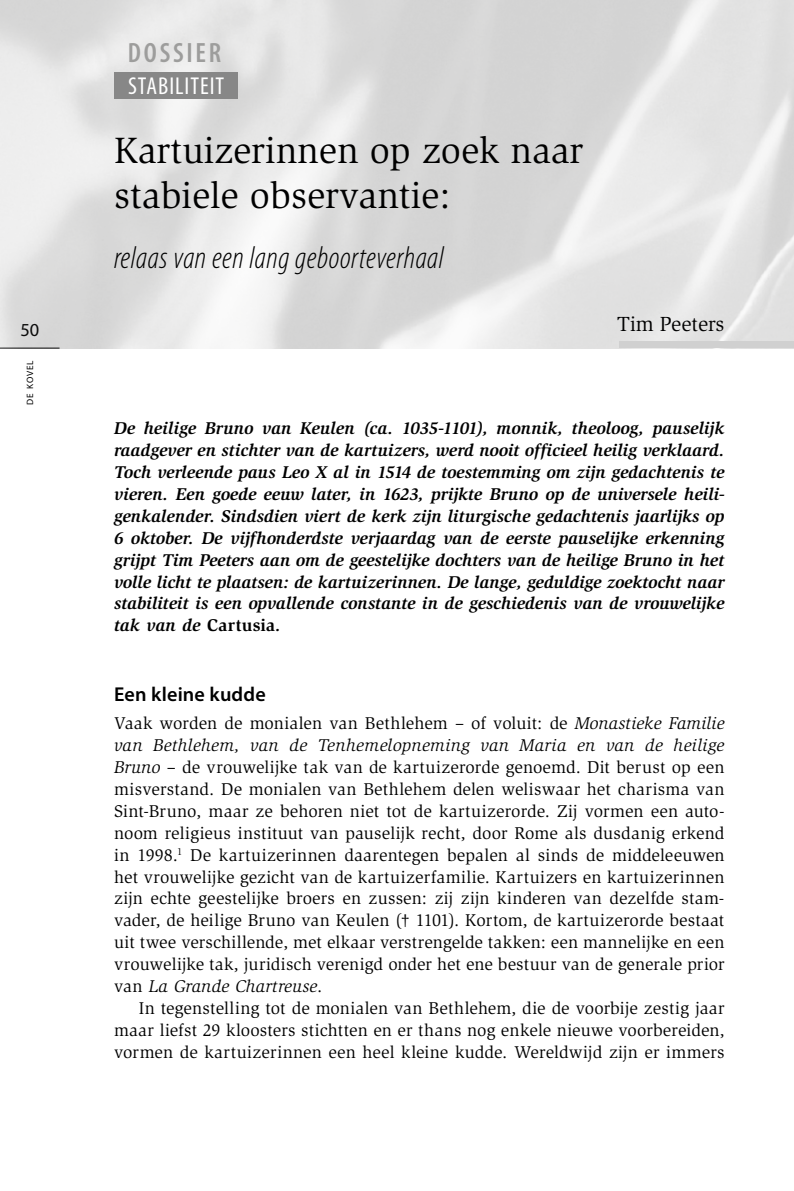
<style>
.page{position:relative;width:794px;height:1191px;background:#fff}
.page>*{position:absolute;margin:0;border:0;box-sizing:border-box;transform-origin:0 0}
.t1{font:37.62px/45.1px "Slimbach Std";color:#000}
.t2{font:italic 300 condensed 31.5px "Myriad Pro";letter-spacing:.015em;color:#000}
.t3{font:600 condensed 28px "Myriad Pro";letter-spacing:.1em;color:#9d9d9c}
.t4{font:condensed 24.5px "Myriad Pro";letter-spacing:.04em;color:#fff}
.t5{font:21px "Slimbach Std";color:#000}
.t6{font:600 20.12px "Myriad Pro";letter-spacing:.01em;color:#000}
.t7{font:18.38px "Myriad Pro";color:#000}
.t8{font:17.5px/21.9px "Slimbach Std";letter-spacing:.005em;color:#000;text-align:justify}
.t9{font:italic 700 17.5px/21.9px "Slimbach Std";color:#000;text-align:justify}
.t10{font:9.1px "Myriad Pro";letter-spacing:.085em;color:#000}
.s1{font-style:normal}
.s2{font-style:italic}
</style>
<div class="page">
<hr style="left:0;top:348px;width:60px;height:1px;background:#000">
<div style="left:619px;top:341px;width:175px;height:7px;background:#d0d0d0"></div>
<div style="left:114px;top:73px;width:123px;height:26px;background:#878787"></div>
<p class="t7" style="left:20px;top:320px;width:20px">50</p>
<p class="t10" style="left:25px;top:405px;width:46px;rotate:-90deg">de kovel</p>
<h3 class="t3" style="left:128px;top:37px;width:95px">DOSSIER</h3>
<h3 class="t4" style="left:128px;top:73px;width:98px">STABILITEIT</h3>
<h1 class="t1" style="left:114px;top:128px;width:471px">Kartuizerinnen op zoek naar stabiele observantie:</h1>
<h2 class="t2" style="left:114px;top:241px;width:331px">relaas van een lang geboorteverhaal</h2>
<p class="t5" style="left:617px;top:312px;width:109px">Tim Peeters</p>
<p class="t9" style="left:114px;top:417px;width:612px">De heilige Bruno van Keulen (ca. 1035-1101), monnik, theoloog, pauselijk raadgever en stichter van de kartuizers, werd nooit officieel heilig verklaard.<br>Toch verleende paus Leo X al in 1514 de toestemming om zijn gedachtenis te vieren. Een goede eeuw later, in 1623, prijkte Bruno op de universele heili&shy;genkalender. Sindsdien viert de kerk zijn liturgische gedachtenis jaarlijks op 6 oktober. De vijfhonderdste verjaardag van de eerste pauselijke erkenning grijpt Tim Peeters aan om de geestelijke dochters van de heilige Bruno in het volle licht te plaatsen: de kartuizerinnen. De lange, geduldige zoektocht naar stabiliteit is een opvallende constante in de geschiedenis van de vrouwelijke tak van de <span class="s1">Cartusia</span>.</p>
<p class="t6" style="left:114px;top:683px;width:153px">Een kleine kudde</p>
<p class="t8" style="left:114px;top:712px;width:612px">Vaak worden de monialen van Bethlehem – of voluit: de <span class="s2">Monastieke Familie van Bethlehem, van de Tenhemelopneming van Maria en van de heilige Bruno</span> – de vrouwelijke tak van de kartuizerorde genoemd. Dit berust op een misverstand. De monialen van Bethlehem delen weliswaar het charisma van Sint-Bruno, maar ze behoren niet tot de kartuizerorde. Zij vormen een auto&shy;noom religieus instituut van pauselijk recht, door Rome als dusdanig erkend in 1998.<sup>1</sup> De kartuizerinnen daarentegen bepalen al sinds de middeleeuwen het vrouwelijke gezicht van de kartuizerfamilie. Kartuizers en kartuizerinnen zijn echte geestelijke broers en zussen: zij zijn kinderen van dezelfde stam&shy;vader, de heilige Bruno van Keulen († 1101). Kortom, de kartuizerorde bestaat uit twee verschillende, met elkaar verstrengelde takken: een mannelijke en een vrouwelijke tak, juridisch verenigd onder het ene bestuur van de generale prior van <span class="s2">La Grande Chartreuse</span>.</p>
<p class="t8" style="left:114px;top:997px;width:612px;text-indent:25px">In tegenstelling tot de monialen van Bethlehem, die de voorbije zestig jaar maar liefst 29 kloosters stichtten en er thans nog enkele nieuwe voorbereiden, vormen de kartuizerinnen een heel kleine kudde. Wereldwijd zijn er immers</p>
</div>
